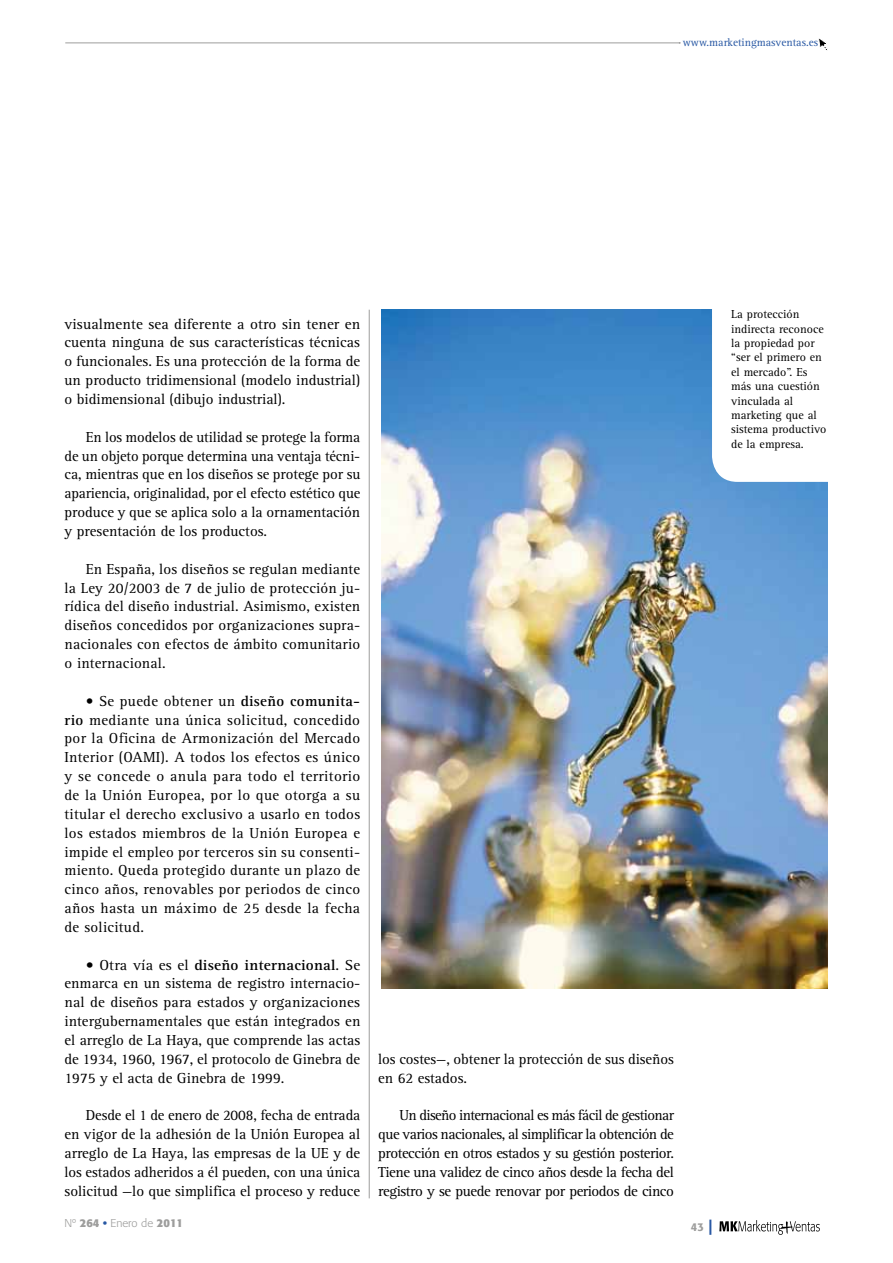
<style>
.page{position:relative;width:893px;height:1263px;background:#fff}
.page>*{position:absolute;margin:0;border:0;box-sizing:border-box;transform-origin:0 0}
.t1{font:15px/18.9px "Rotis Serif";color:#000;text-align:justify}
.t2{font:12px/14.4px "Rotis Serif";color:#000}
.t3{font:11.25px "Rotis Serif";color:#2757a3}
.t4{font:300 11.25px "Formata";color:#9d9d9c}
.t5{font:500 11.25px "Formata";color:#9d9d9c}
.s1{font-weight:700}
.s2{font-weight:700;color:#2757a3}
.s3{font-weight:700;font-size:15.15px;color:#2757a3}
</style>
<div class="page">
<hr style="left:369px;top:310px;width:1px;height:888px;background:#9d9d9c">
<svg style="left:719px;top:1220px;width:101px;height:15px"></svg>
<img style="left:381px;top:310px;width:447px;height:678px">
<svg style="left:712px;top:310px;width:116px;height:172px"></svg>
<svg style="left:818px;top:38px;width:9px;height:12px"></svg>
<hr style="left:65px;top:43px;width:615px;height:1px;background:#9d9d9c">
<p class="t3" style="left:683px;top:36px;width:137px">www.marketingmasventas.es</p>
<p class="t1" style="left:65px;top:315px;width:297px">visualmente sea diferente a otro sin tener en cuenta ninguna de sus características técnicas o funcionales. Es una protección de la forma de un producto tridimensional (modelo industrial) o bidimensional (dibujo industrial).</p>
<p class="t1" style="left:65px;top:428px;width:297px;text-indent:21px">En los modelos de utilidad se protege la forma de un objeto porque determina una ventaja técni&shy;ca, mientras que en los diseños se protege por su apariencia, originalidad, por el efecto estético que produce y que se aplica solo a la ornamentación y presentación de los productos.</p>
<p class="t1" style="left:65px;top:560px;width:297px;text-indent:21px">En España, los diseños se regulan mediante la Ley 20/2003 de 7 de julio de protección ju&shy;rídica del diseño industrial. Asimismo, existen diseños concedidos por organizaciones supra&shy;nacionales con efectos de ámbito comunitario o internacional.</p>
<p class="t1" style="left:65px;top:692px;width:297px;text-indent:21px">• Se puede obtener un <span class="s1">diseño comunita&shy;rio</span> mediante una única solicitud, concedido por la Oficina de Armonización del Mercado Interior (OAMI). A todos los efectos es único y se concede o anula para todo el territorio de la Unión Europea, por lo que otorga a su titular el derecho exclusivo a usarlo en todos los estados miembros de la Unión Europea e impide el empleo por terceros sin su consenti&shy;miento. Queda protegido durante un plazo de cinco años, renovables por periodos de cinco años hasta un máximo de 25 desde la fecha de solicitud.</p>
<p class="t1" style="left:65px;top:956px;width:297px;text-indent:21px">• Otra vía es el <span class="s1">diseño internacional</span>. Se enmarca en un sistema de registro internacio&shy;nal de diseños para estados y organizaciones intergubernamentales que están integrados en el arreglo de La Haya, que comprende las actas de 1934, 1960, 1967, el protocolo de Ginebra de 1975 y el acta de Ginebra de 1999.</p>
<p class="t1" style="left:65px;top:1106px;width:297px;text-indent:21px">Desde el 1 de enero de 2008, fecha de entrada en vigor de la adhesión de la Unión Europea al arreglo de La Haya, las empresas de la UE y de los estados adheridos a él pueden, con una única solicitud —lo que simplifica el proceso y reduce</p>
<p class="t4" style="left:65px;top:1216px;width:120px">Nº <span class="s1">264</span> <span class="s2">•</span> Enero de <span class="s1">2011</span></p>
<p class="t1" style="left:378px;top:1050px;width:297px">los costes—, obtener la protección de sus diseños en 62 estados.</p>
<p class="t1" style="left:378px;top:1106px;width:297px;text-indent:21px">Un diseño internacional es más fácil de gestionar que varios nacionales, al simplificar la obtención de protección en otros estados y su gestión posterior.<br>Tiene una validez de cinco años desde la fecha del registro y se puede renovar por periodos de cinco</p>
<p class="t5" style="left:691px;top:1220px;width:23px">43 <span class="s3">|</span></p>
<p class="t2" style="left:731px;top:307px;width:97px">La protección indirecta reconoce la propiedad por “ser el primero en el mercado”. Es más una cuestión vinculada al marketing que al sistema productivo de la empresa.</p>
</div>
